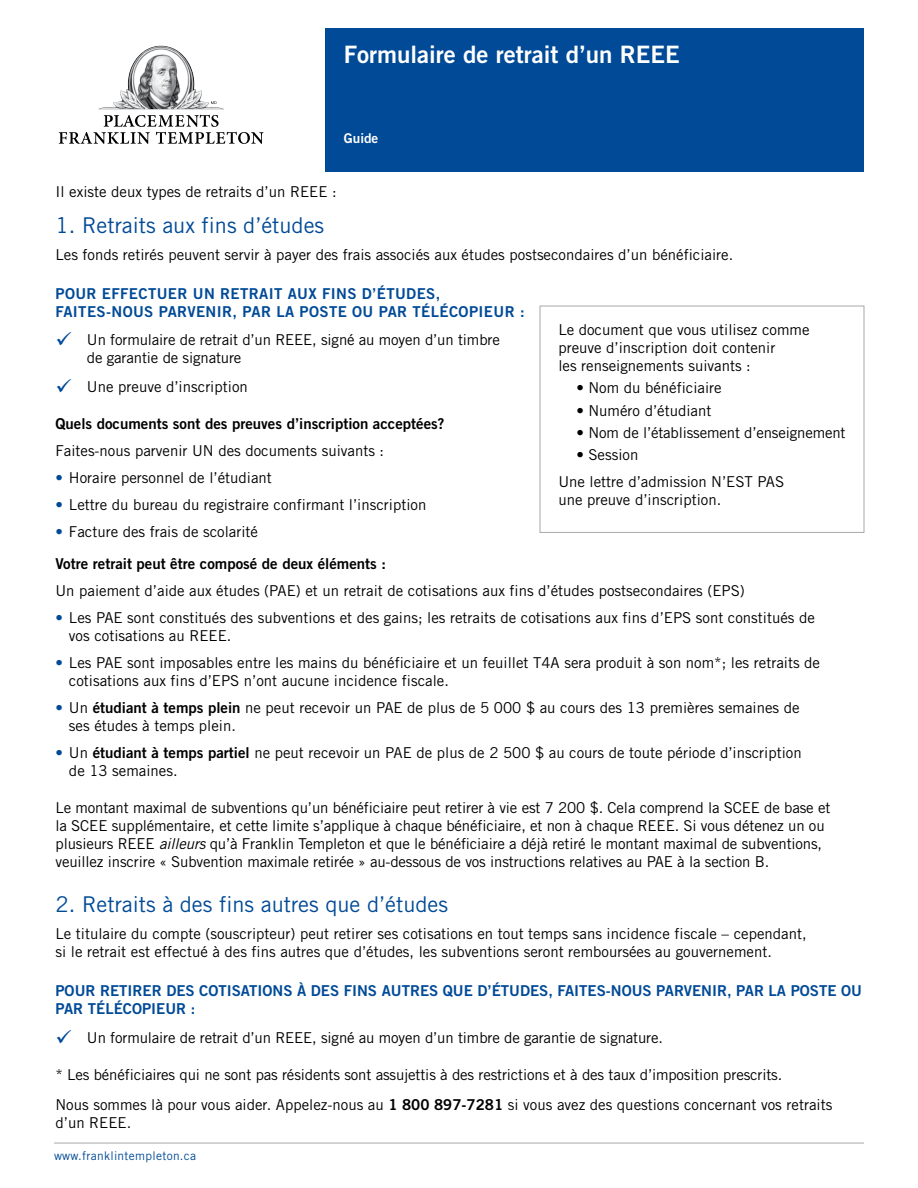
<style>
.page{position:relative;width:918px;height:1188px;background:#fff}
.page>*{position:absolute;margin:0;border:0;box-sizing:border-box;transform-origin:0 0}
.t1{font:24px "Trade Gothic LT Std Bd 2";color:#fff}
.t2{font:21.75px "Trade Gothic LT Std";color:#004a97}
.t3{font:15px/18px "Trade Gothic LT Std";color:#000}
.t4{font:15px/18px "Trade Gothic LT Std Bd 2";color:#004a97}
.t5{font:15px "Trade Gothic LT Std Bd 2";color:#000}
.t6{font:15px/18px "Trade Gothic LT Std Bd 2";letter-spacing:.025em;color:#004a97}
.t7{font:13.5px "Trade Gothic LT Std Bd 2";color:#fff}
.t8{font:12px "Trade Gothic LT Std";letter-spacing:.025em;color:#004a97}
.s1{color:#004a97}
.s2{font-family:"Trade Gothic LT Std Bd 2"}
.s3{font-style:italic}
</style>
<div class="page">
<svg style="left:59px;top:115px;width:205px;height:29px"></svg>
<img style="left:99px;top:46px;width:125px;height:63px">
<hr style="left:54px;top:1143px;width:810px;height:1px;background:#a7a9ac">
<div style="left:326px;top:28px;width:538px;height:144px;background:#004a97"></div>
<div style="left:540px;top:306px;width:324px;height:227px;border:1px solid #a7a9ac"></div>
<h1 class="t1" style="left:344px;top:40px;width:337px">Formulaire de retrait d’un REEE</h1>
<p class="t7" style="left:344px;top:130px;width:36px">Guide</p>
<p class="t3" style="left:56px;top:182px;width:283px">Il existe deux types de retraits d’un REEE :</p>
<h2 class="t2" style="left:56px;top:212px;width:270px">1. Retraits aux fins d’études</h2>
<p class="t3" style="left:56px;top:245px;width:679px">Les fonds retirés peuvent servir à payer des frais associés aux études postsecondaires d’un bénéficiaire.</p>
<p class="t6" style="left:56px;top:284px;width:471px">POUR EFFECTUER UN RETRAIT AUX FINS D’ÉTUDES,<br>FAITES-NOUS PARVENIR, PAR LA POSTE OU PAR TÉLÉCOPIEUR :</p>
<p class="t3" style="left:87px;top:331px;width:414px;text-indent:-31px"><span class="s1">✓</span> Un formulaire de retrait d’un REEE, signé au moyen d’un timbre de garantie de signature</p>
<p class="t3" style="left:56px;top:377px;width:194px"><span class="s1">✓</span> Une preuve d’inscription</p>
<p class="t5" style="left:55px;top:415px;width:391px">Quels documents sont des preuves d’inscription acceptées?</p>
<p class="t3" style="left:55px;top:442px;width:330px">Faites-nous parvenir UN des documents suivants :</p>
<p class="t3" style="left:55px;top:469px;width:218px"><span class="s1">•</span> Horaire personnel de l’étudiant</p>
<p class="t3" style="left:55px;top:496px;width:372px"><span class="s1">•</span> Lettre du bureau du registraire confirmant l’inscription</p>
<p class="t3" style="left:55px;top:523px;width:204px"><span class="s1">•</span> Facture des frais de scolarité</p>
<p class="t5" style="left:55px;top:554px;width:332px">Votre retrait peut être composé de deux éléments :</p>
<p class="t3" style="left:55px;top:581px;width:691px">Un paiement d’aide aux études (PAE) et un retrait de cotisations aux fins d’études postsecondaires (EPS)</p>
<p class="t3" style="left:69px;top:608px;width:748px;text-indent:-14px"><span class="s1">•</span> Les PAE sont constitués des subventions et des gains; les retraits de cotisations aux fins d’EPS sont constitués de vos cotisations au REEE.</p>
<p class="t3" style="left:69px;top:653px;width:753px;text-indent:-14px"><span class="s1">•</span> Les PAE sont imposables entre les mains du bénéficiaire et un feuillet T4A sera produit à son nom*; les retraits de cotisations aux fins d’EPS n’ont aucune incidence fiscale.</p>
<p class="t3" style="left:69px;top:698px;width:732px;text-indent:-14px"><span class="s1">•</span> Un <span class="s2">étudiant à temps plein</span> ne peut recevoir un PAE de plus de 5 000 $ au cours des 13 premières semaines de ses études à temps plein.</p>
<p class="t3" style="left:69px;top:743px;width:734px;text-indent:-14px"><span class="s1">•</span> Un <span class="s2">étudiant à temps partiel</span> ne peut recevoir un PAE de plus de 2 500 $ au cours de toute période d’inscription de 13 semaines.</p>
<p class="t3" style="left:55px;top:799px;width:776px">Le montant maximal de subventions qu’un bénéficiaire peut retirer à vie est 7 200 $. Cela comprend la SCEE de base et la SCEE supplémentaire, et cette limite s’applique à chaque bénéficiaire, et non à chaque REEE. Si vous détenez un ou plusieurs REEE <span class="s3">ailleurs</span> qu’à Franklin Templeton et que le bénéficiaire a déjà retiré le montant maximal de subventions, veuillez inscrire « Subvention maximale retirée » au-dessous de vos instructions relatives au PAE à la section B.</p>
<h2 class="t2" style="left:56px;top:891px;width:394px">2. Retraits à des fins autres que d’études</h2>
<p class="t3" style="left:56px;top:925px;width:753px">Le titulaire du compte (souscripteur) peut retirer ses cotisations en tout temps sans incidence fiscale – cependant, si le retrait est effectué à des fins autres que d’études, les subventions seront remboursées au gouvernement.</p>
<p class="t4" style="left:56px;top:982px;width:808px">POUR RETIRER DES COTISATIONS À DES FINS AUTRES QUE D’ÉTUDES, FAITES-NOUS PARVENIR, PAR LA POSTE OU<br>PAR TÉLÉCOPIEUR :</p>
<p class="t3" style="left:56px;top:1028px;width:609px"><span class="s1">✓</span> Un formulaire de retrait d’un REEE, signé au moyen d’un timbre de garantie de signature.</p>
<p class="t3" style="left:55px;top:1060px;width:778px;line-height:30px">* Les bénéficiaires qui ne sont pas résidents sont assujettis à des restrictions et à des taux d’imposition prescrits.<br>Nous sommes là pour vous aider. Appelez-nous au <span class="s2">1 800 897-7281</span> si vous avez des questions concernant vos retraits</p>
<p class="t3" style="left:55px;top:1114px;width:77px">d’un REEE.</p>
<p class="t3" style="left:558px;top:321px;width:253px">Le document que vous utilisez comme preuve d’inscription doit contenir<br>les renseignements suivants :</p>
<p class="t3" style="left:576px;top:379px;width:147px">• Nom du bénéficiaire</p>
<p class="t3" style="left:576px;top:401px;width:136px">• Numéro d’étudiant</p>
<p class="t3" style="left:576px;top:423px;width:271px">• Nom de l’établissement d’enseignement</p>
<p class="t3" style="left:558px;top:441px;width:227px;line-height:26.7px;text-indent:18px">• Session<br>Une lettre d’admission N’EST PAS</p>
<p class="t3" style="left:558px;top:490px;width:164px">une preuve d’inscription.</p>
<p class="t8" style="left:54px;top:1149px;width:144px">www.franklintempleton.ca</p>
</div>
